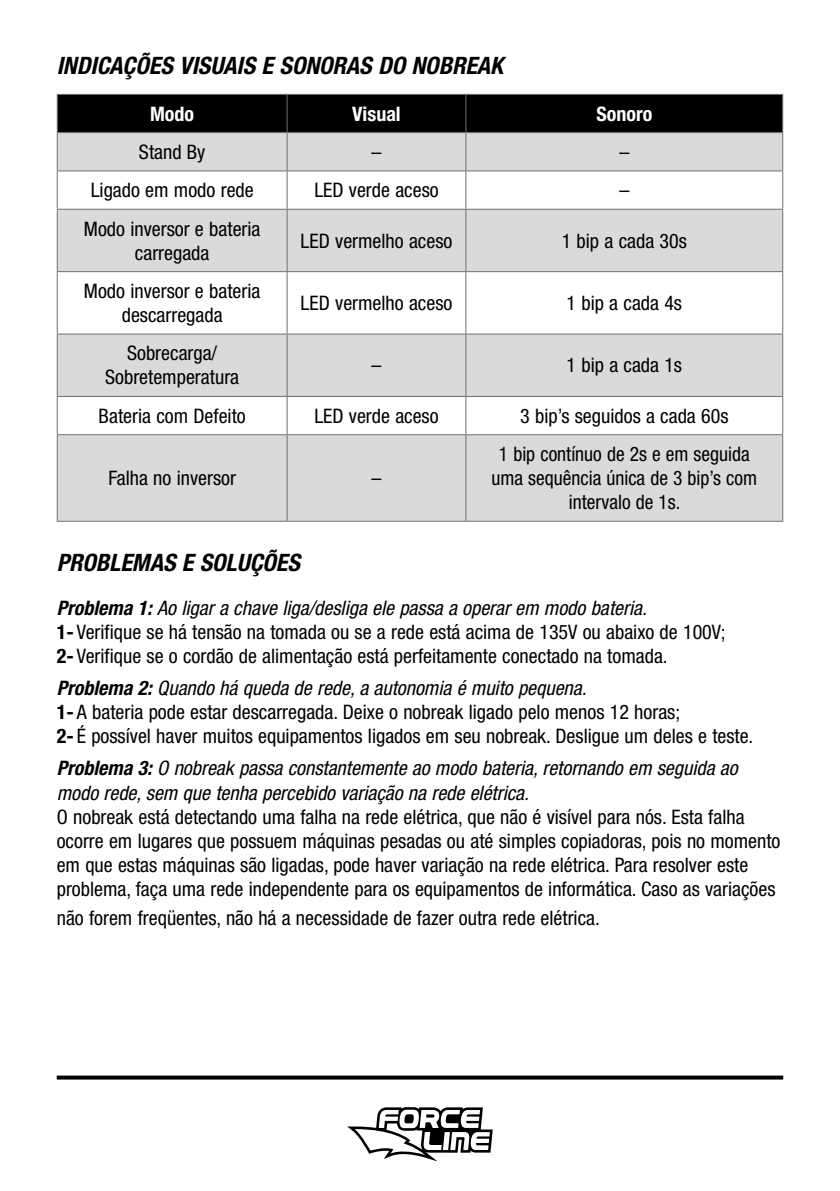
<style>
.page{position:relative;width:840px;height:1191px;background:#fff}
.page>*{position:absolute;margin:0;border:0;box-sizing:border-box;transform-origin:0 0}
.t1{font:italic 700 condensed 24px "Helvetica Neue LT Std";color:#000}
.t2{font:condensed 20px/24.2px "Helvetica Neue LT Std";color:#000;text-align:center}
.t3{font:italic condensed 20px/24.2px "Helvetica Neue LT Std";color:#000}
.t4{font:700 condensed 20px "Helvetica Neue LT Std";color:#fff}
.s1{font-weight:700;font-style:italic}
.s2{font-style:italic}
.s3{font-weight:700}
</style>
<div class="page">
<svg style="left:347px;top:1107px;width:145px;height:54px"></svg>
<svg style="left:57px;top:1075px;width:725px;height:4px;background:#242424"></svg>
<div style="left:58px;top:95px;width:723px;height:37px;background:#000"></div>
<div style="left:58px;top:133px;width:723px;height:388px;background:#dadada"></div>
<svg style="left:58px;top:171px;width:723px;height:263px"></svg>
<hr style="left:57px;top:94px;width:230px;height:1px;background:#706f6f">
<hr style="left:57px;top:95px;width:1px;height:37px;background:#706f6f">
<hr style="left:287px;top:94px;width:178px;height:1px;background:#706f6f">
<hr style="left:286px;top:95px;width:1px;height:37px;background:#706f6f">
<hr style="left:465px;top:94px;width:317px;height:1px;background:#706f6f">
<hr style="left:465px;top:95px;width:1px;height:37px;background:#706f6f">
<hr style="left:781px;top:95px;width:1px;height:37px;background:#706f6f">
<hr style="left:57px;top:132px;width:230px;height:1px;background:#706f6f">
<hr style="left:57px;top:133px;width:1px;height:37px;background:#706f6f">
<hr style="left:287px;top:132px;width:178px;height:1px;background:#706f6f">
<hr style="left:286px;top:133px;width:1px;height:37px;background:#706f6f">
<hr style="left:465px;top:132px;width:317px;height:1px;background:#706f6f">
<hr style="left:465px;top:133px;width:1px;height:37px;background:#706f6f">
<hr style="left:781px;top:133px;width:1px;height:37px;background:#706f6f">
<hr style="left:57px;top:170px;width:230px;height:1px;background:#706f6f">
<hr style="left:57px;top:171px;width:1px;height:38px;background:#706f6f">
<hr style="left:287px;top:170px;width:178px;height:1px;background:#706f6f">
<hr style="left:286px;top:171px;width:1px;height:38px;background:#706f6f">
<hr style="left:465px;top:170px;width:317px;height:1px;background:#706f6f">
<hr style="left:465px;top:171px;width:1px;height:38px;background:#706f6f">
<hr style="left:781px;top:171px;width:1px;height:38px;background:#706f6f">
<hr style="left:57px;top:209px;width:230px;height:1px;background:#706f6f">
<hr style="left:57px;top:210px;width:1px;height:61px;background:#706f6f">
<hr style="left:287px;top:209px;width:178px;height:1px;background:#706f6f">
<hr style="left:286px;top:210px;width:1px;height:61px;background:#706f6f">
<hr style="left:465px;top:209px;width:317px;height:1px;background:#706f6f">
<hr style="left:465px;top:210px;width:1px;height:61px;background:#706f6f">
<hr style="left:781px;top:210px;width:1px;height:61px;background:#706f6f">
<hr style="left:57px;top:271px;width:230px;height:1px;background:#706f6f">
<hr style="left:57px;top:272px;width:1px;height:61px;background:#706f6f">
<hr style="left:287px;top:271px;width:178px;height:1px;background:#706f6f">
<hr style="left:286px;top:272px;width:1px;height:61px;background:#706f6f">
<hr style="left:465px;top:271px;width:317px;height:1px;background:#706f6f">
<hr style="left:465px;top:272px;width:1px;height:61px;background:#706f6f">
<hr style="left:781px;top:272px;width:1px;height:61px;background:#706f6f">
<hr style="left:57px;top:333px;width:230px;height:1px;background:#706f6f">
<hr style="left:57px;top:334px;width:1px;height:62px;background:#706f6f">
<hr style="left:287px;top:333px;width:178px;height:1px;background:#706f6f">
<hr style="left:286px;top:334px;width:1px;height:62px;background:#706f6f">
<hr style="left:465px;top:333px;width:317px;height:1px;background:#706f6f">
<hr style="left:465px;top:334px;width:1px;height:62px;background:#706f6f">
<hr style="left:781px;top:334px;width:1px;height:62px;background:#706f6f">
<hr style="left:57px;top:396px;width:230px;height:1px;background:#706f6f">
<hr style="left:57px;top:397px;width:1px;height:37px;background:#706f6f">
<hr style="left:287px;top:396px;width:178px;height:1px;background:#706f6f">
<hr style="left:286px;top:397px;width:1px;height:37px;background:#706f6f">
<hr style="left:465px;top:396px;width:317px;height:1px;background:#706f6f">
<hr style="left:465px;top:397px;width:1px;height:37px;background:#706f6f">
<hr style="left:781px;top:397px;width:1px;height:37px;background:#706f6f">
<hr style="left:57px;top:434px;width:230px;height:1px;background:#706f6f">
<hr style="left:57px;top:435px;width:1px;height:86px;background:#706f6f">
<hr style="left:287px;top:434px;width:178px;height:1px;background:#706f6f">
<hr style="left:286px;top:435px;width:1px;height:86px;background:#706f6f">
<hr style="left:465px;top:434px;width:317px;height:1px;background:#706f6f">
<hr style="left:465px;top:435px;width:1px;height:86px;background:#706f6f">
<hr style="left:781px;top:435px;width:1px;height:86px;background:#706f6f">
<hr style="left:57px;top:521px;width:230px;height:1px;background:#706f6f">
<hr style="left:287px;top:521px;width:178px;height:1px;background:#706f6f">
<hr style="left:465px;top:521px;width:317px;height:1px;background:#706f6f">
<p class="t1" style="left:57px;top:51px;width:447px">INDICAÇÕES VISUAIS E SONORAS DO NOBREAK</p>
<p class="t4" style="left:150px;top:101px;width:46px">Modo</p>
<p class="t4" style="left:352px;top:101px;width:50px">Visual</p>
<p class="t4" style="left:596px;top:101px;width:57px">Sonoro</p>
<p class="t2" style="left:139px;top:140px;width:68px">Stand By</p>
<p class="t2" style="left:371px;top:140px;width:11px">–</p>
<p class="t2" style="left:619px;top:140px;width:11px">–</p>
<p class="t2" style="left:91px;top:178px;width:164px">Ligado em modo rede</p>
<p class="t2" style="left:314px;top:178px;width:126px">LED verde aceso</p>
<p class="t2" style="left:619px;top:178px;width:11px">–</p>
<p class="t2" style="left:84px;top:216px;width:178px">Modo inversor e bateria carregada</p>
<p class="t2" style="left:300px;top:228px;width:153px">LED vermelho aceso</p>
<p class="t2" style="left:561px;top:228px;width:127px">1 bip a cada 30s</p>
<p class="t2" style="left:84px;top:279px;width:178px">Modo inversor e bateria descarregada</p>
<p class="t2" style="left:105px;top:341px;width:135px">Sobrecarga/<br>Sobretemperatura</p>
<p class="t2" style="left:300px;top:291px;width:153px">LED vermelho aceso</p>
<p class="t2" style="left:566px;top:291px;width:117px">1 bip a cada 4s</p>
<p class="t2" style="left:371px;top:353px;width:11px">–</p>
<p class="t2" style="left:566px;top:353px;width:117px">1 bip a cada 1s</p>
<p class="t2" style="left:99px;top:403px;width:149px">Bateria com Defeito</p>
<p class="t2" style="left:314px;top:403px;width:126px">LED verde aceso</p>
<p class="t2" style="left:520px;top:403px;width:210px">3 bip’s seguidos a cada 60s</p>
<p class="t2" style="left:108px;top:466px;width:129px">Falha no inversor</p>
<p class="t2" style="left:371px;top:466px;width:11px">–</p>
<p class="t2" style="left:491px;top:442px;width:267px">1 bip contínuo de 2s e em seguida uma sequência única de 3 bip’s com intervalo de 1s.</p>
<p class="t1" style="left:57px;top:547px;width:244px">PROBLEMAS E SOLUÇÕES</p>
<p class="t2" style="left:57px;top:595px;width:670px;text-align:left"><span class="s1">Problema 1:</span> <span class="s2">Ao ligar a chave liga/desliga ele passa a operar em modo bateria.<br></span><span class="s3">1-</span> Verifique se há tensão na tomada ou se a rede está acima de 135V ou abaixo de 100V;<br><span class="s3">2-</span> Verifique se o cordão de alimentação está perfeitamente conectado na tomada.</p>
<p class="t2" style="left:57px;top:676px;width:697px;text-align:left"><span class="s1">Problema 2:</span> <span class="s2">Quando há queda de rede, a autonomia é muito pequena.<br></span><span class="s3">1-</span> A bateria pode estar descarregada. Deixe o nobreak ligado pelo menos 12 horas;<br><span class="s3">2-</span> É possível haver muitos equipamentos ligados em seu nobreak. Desligue um deles e teste.</p>
<p class="t3" style="left:57px;top:756px;width:682px"><span class="s3">Problema 3:</span> O nobreak passa constantemente ao modo bateria, retornando em seguida ao modo rede, sem que tenha percebido variação na rede elétrica.</p>
<p class="t2" style="left:57px;top:804px;width:724px;text-align:left">O nobreak está detectando uma falha na rede elétrica, que não é visível para nós. Esta falha ocorre em lugares que possuem máquinas pesadas ou até simples copiadoras, pois no momento em que estas máquinas são ligadas, pode haver variação na rede elétrica. Para resolver este problema, faça uma rede independente para os equipamentos de informática. Caso as variações</p>
<p class="t2" style="left:57px;top:905px;width:544px">não forem freqüentes, não há a necessidade de fazer outra rede elétrica.</p>
</div>
